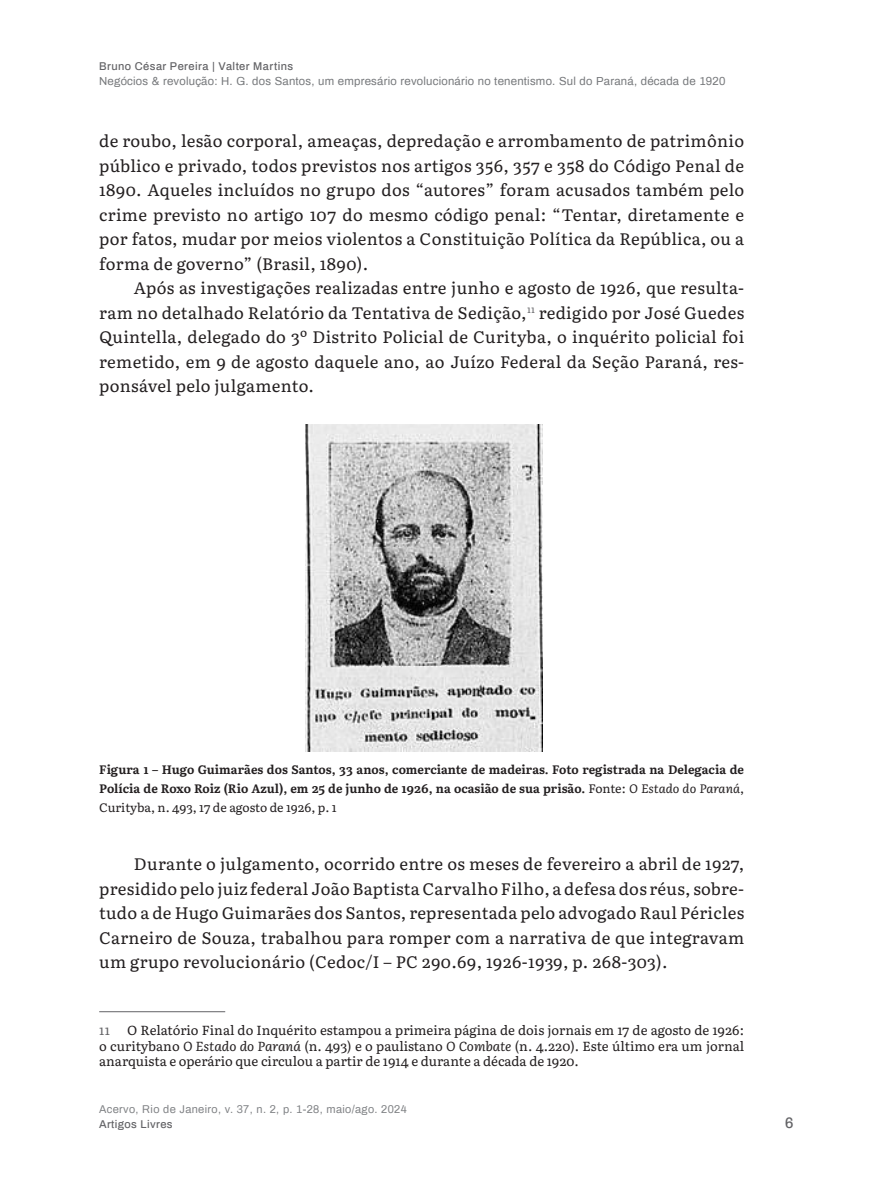
<style>
.page{position:relative;width:893px;height:1191px;background:#fff}
.page>*{position:absolute;margin:0;border:0;box-sizing:border-box;transform-origin:0 0}
.texto_demais_paragrafos{font:16.62px/24.5px "Literata";letter-spacing:.02em;color:#231f20;text-align:justify}
.t1{font:500 14.88px "Archivo";color:#636366}
.nota_de_rodape{font:13.12px/15.8px "Literata";color:#231f20;text-align:justify}
.nota_de_rodape-2{font:13.12px "Literata";color:#636366}
.fontes_referencias{font:700 12.25px/19.1px "Literata";color:#231f20;text-align:justify}
.t2{font:11.38px "Archivo";letter-spacing:.02em;color:#76787b}
.t3{font:11.03px "Archivo";letter-spacing:.03em;color:#808285}
.t4{font:500 11.03px "Archivo";letter-spacing:.035em;color:#636366}
.s1{font-weight:400}
.s2{font-weight:400;font-style:italic}
.s3{font-style:italic}
</style>
<div class="page">
<hr style="left:99px;top:1011px;width:126px;height:1px;background:#636366">
<img style="left:305px;top:424px;width:238px;height:327px">
<p class="t4" style="left:99px;top:58px;width:195px">Bruno César Pereira | Valter Martins</p>
<p class="t2" style="left:99px;top:73px;width:628px">Negócios &amp; revolução: H. G. dos Santos, um empresário revolucionário no tenentismo. Sul do Paraná, década de 1920</p>
<p class="texto_demais_paragrafos" style="left:99px;top:128px;width:646px">de roubo, lesão corporal, ameaças, depredação e arrombamento de patrimônio público e privado, todos previstos nos artigos 356, 357 e 358 do Código Penal de 1890. Aqueles incluídos no grupo dos “autores” foram acusados também pelo crime previsto no artigo 107 do mesmo código penal: “Tentar, diretamente e por fatos, mudar por meios violentos a Constituição Política da República, ou a forma de governo” (Brasil, 1890).</p>
<p class="texto_demais_paragrafos" style="left:99px;top:275px;width:646px;text-indent:35px">Após as investigações realizadas entre junho e agosto de 1926, que resulta&shy;ram no detalhado Relatório da Tentativa de Sedição,<sup>11</sup> redigido por José Guedes Quintella, delegado do 3º Distrito Policial de Curityba, o inquérito policial foi remetido, em 9 de agosto daquele ano, ao Juízo Federal da Seção Paraná, res&shy;ponsável pelo julgamento.</p>
<p class="fontes_referencias" style="left:99px;top:759px;width:646px">Figura 1 ‒ Hugo Guimarães dos Santos, 33 anos, comerciante de madeiras. Foto registrada na Delegacia de Polícia de Roxo Roiz (Rio Azul), em 25 de junho de 1926, na ocasião de sua prisão. <span class="s1">Fonte:</span> <span class="s2">O Estado do Paraná</span><span class="s1">, Curityba, n. 493, 17 de agosto de 1926, p. 1</span></p>
<p class="texto_demais_paragrafos" style="left:99px;top:851px;width:646px;text-indent:35px">Durante o julgamento, ocorrido entre os meses de fevereiro a abril de 1927, presidido pelo juiz federal João Baptista Carvalho Filho, a defesa dos réus, sobre&shy;tudo a de Hugo Guimarães dos Santos, representada pelo advogado Raul Péricles Carneiro de Souza, trabalhou para romper com a narrativa de que integravam um grupo revolucionário (Cedoc/I – PC 290.69, 1926-1939, p. 268-303).</p>
<p class="nota_de_rodape" style="left:99px;top:1021px;width:646px;text-indent:28px">O Relatório Final do Inquérito estampou a primeira página de dois jornais em 17 de agosto de 1926: o curitybano <span class="s3">O Estado do Paraná</span> (n. 493) e o paulistano <span class="s3">O Combate</span> (n. 4.220). Este último era um jornal anarquista e operário que circulou a partir de 1914 e durante a década de 1920.</p>
<p class="nota_de_rodape-2" style="left:99px;top:1020px;width:12px">11</p>
<p class="t3" style="left:99px;top:1101px;width:309px">Acervo, Rio de Janeiro, v. 37, n. 2, p. 1-28, maio/ago. 2024</p>
<p class="t4" style="left:99px;top:1115px;width:75px">Artigos Livres</p>
<p class="t1" style="left:785px;top:1112px;width:10px">6</p>
</div>
